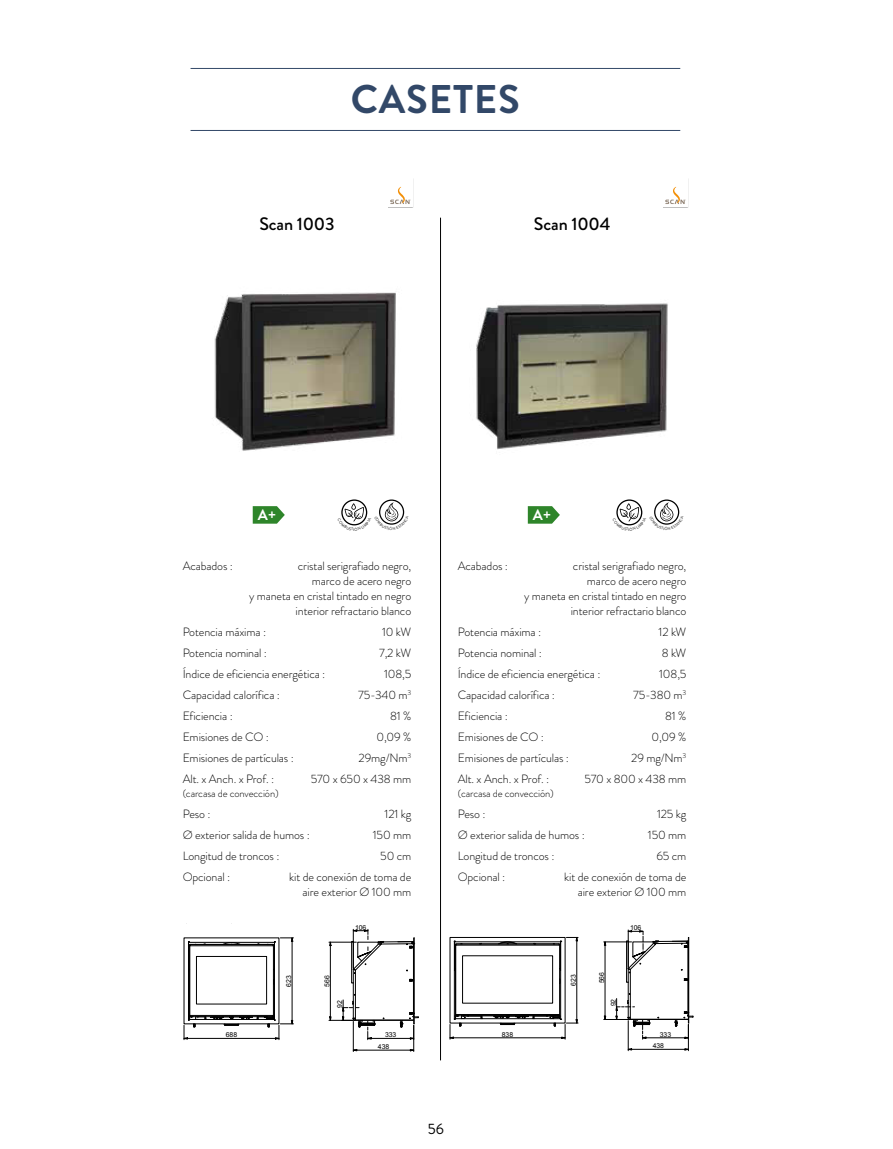
<style>
.page{position:relative;width:893px;height:1149px;background:#fff}
.page>*{position:absolute;margin:0;border:0;box-sizing:border-box;transform-origin:0 0}
.t1{font:700 40.05px "Brandon Grotesque";letter-spacing:.02em;color:#324868}
.t2{font:500 18px "Brandon Grotesque";letter-spacing:-.01em;color:#000}
.t3{font:700 15.15px "Brandon Grotesque";color:#fff}
.t4{font:15px "Brandon Grotesque";color:#000}
.t5{font:300 12px/15px "Brandon Grotesque";letter-spacing:-.01em;color:#000;text-align:right}
.t6{font:300 10.5px "Brandon Grotesque";letter-spacing:-.01em;color:#000}
.t7{font:6.9px "Arial";letter-spacing:-.01em;color:#000}
.t8{font:6.75px/11.6px "Arial";letter-spacing:-.01em;color:#000}
</style>
<div class="page">
<hr style="left:191px;top:130px;width:489px;height:1px;background:#324868">
<hr style="left:191px;top:68px;width:489px;height:1px;background:#324868">
<hr style="left:440px;top:217px;width:1px;height:843px;background:#000">
<div style="left:388px;top:178px;width:26px;height:30px;background:#000;opacity:.37"></div>
<div style="left:388px;top:178px;width:25px;height:29px;background:#fff"></div>
<svg style="left:390px;top:187px;width:21px;height:17px"></svg>
<div style="left:663px;top:178px;width:26px;height:30px;background:#000;opacity:.37"></div>
<div style="left:663px;top:178px;width:25px;height:29px;background:#fff"></div>
<svg style="left:665px;top:187px;width:21px;height:17px"></svg>
<svg style="left:183px;top:937px;width:110px;height:102px"></svg>
<svg style="left:329px;top:929px;width:90px;height:122px"></svg>
<svg style="left:449px;top:936px;width:129px;height:102px"></svg>
<hr style="left:628px;top:929px;width:1px;height:38px;background:#000">
<svg style="left:604px;top:930px;width:90px;height:120px"></svg>
<hr style="left:628px;top:1020px;width:1px;height:30px;background:#000">
<svg style="left:528px;top:506px;width:32px;height:17px"></svg>
<svg style="left:253px;top:506px;width:32px;height:17px"></svg>
<img style="left:214px;top:292px;width:182px;height:159px">
<img style="left:476px;top:303px;width:192px;height:147px">
<svg style="left:616px;top:499px;width:64px;height:27px"></svg>
<svg style="left:341px;top:499px;width:64px;height:27px"></svg>
<h1 class="t1" style="left:351px;top:76px;width:171px">CASETES</h1>
<h2 class="t2" style="left:259px;top:213px;width:77px">Scan 1003</h2>
<h2 class="t2" style="left:534px;top:213px;width:78px">Scan 1004</h2>
<p class="t3" style="left:258px;top:506px;width:20px">A+</p>
<p class="t3" style="left:533px;top:506px;width:20px">A+</p>
<p class="t5" style="left:183px;top:559px;width:52px">Acabados :</p>
<p class="t5" style="left:249px;top:559px;width:164px">cristal serigrafiado negro,<br>marco de acero negro<br>y maneta en cristal tintado en negro interior refractario blanco</p>
<p class="t5" style="left:183px;top:625px;width:85px">Potencia máxima :</p>
<p class="t5" style="left:382px;top:625px;width:31px">10 kW</p>
<p class="t5" style="left:183px;top:646px;width:86px">Potencia nominal :</p>
<p class="t5" style="left:379px;top:646px;width:34px">7,2 kW</p>
<p class="t5" style="left:183px;top:667px;width:144px">Índice de eficiencia energética :</p>
<p class="t5" style="left:384px;top:667px;width:29px">108,5</p>
<p class="t5" style="left:183px;top:688px;width:99px">Capacidad calorífica :</p>
<p class="t5" style="left:358px;top:688px;width:55px">75-340 m<sup>3</sup></p>
<p class="t5" style="left:183px;top:709px;width:52px">Eficiencia :</p>
<p class="t5" style="left:390px;top:709px;width:23px">81 %</p>
<p class="t5" style="left:183px;top:730px;width:88px">Emisiones de CO :</p>
<p class="t5" style="left:377px;top:730px;width:36px">0,09 %</p>
<p class="t5" style="left:183px;top:751px;width:113px">Emisiones de partículas :</p>
<p class="t5" style="left:359px;top:751px;width:54px">29mg/Nm<sup>3</sup></p>
<p class="t5" style="left:183px;top:772px;width:93px">Alt. x Anch. x Prof. :</p>
<p class="t5" style="left:311px;top:772px;width:102px">570 x 650 x 438 mm</p>
<p class="t6" style="left:183px;top:787px;width:97px">(carcasa de convección)</p>
<p class="t5" style="left:183px;top:806px;width:29px">Peso :</p>
<p class="t5" style="left:385px;top:806px;width:28px">121 kg</p>
<p class="t5" style="left:183px;top:827px;width:129px">Ø exterior salida de humos :</p>
<p class="t5" style="left:373px;top:827px;width:40px">150 mm</p>
<p class="t5" style="left:183px;top:848px;width:98px">Longitud de troncos :</p>
<p class="t5" style="left:380px;top:848px;width:33px">50 cm</p>
<p class="t5" style="left:183px;top:869px;width:49px">Opcional :</p>
<p class="t5" style="left:289px;top:869px;width:124px">kit de conexión de toma de aire exterior Ø 100 mm</p>
<p class="t5" style="left:458px;top:559px;width:52px">Acabados :</p>
<p class="t5" style="left:524px;top:559px;width:164px">cristal serigrafiado negro,<br>marco de acero negro<br>y maneta en cristal tintado en negro interior refractario blanco</p>
<p class="t5" style="left:458px;top:625px;width:85px">Potencia máxima :</p>
<p class="t5" style="left:659px;top:625px;width:29px">12 kW</p>
<p class="t5" style="left:458px;top:646px;width:86px">Potencia nominal :</p>
<p class="t5" style="left:662px;top:646px;width:26px">8 kW</p>
<p class="t5" style="left:458px;top:667px;width:144px">Índice de eficiencia energética :</p>
<p class="t5" style="left:659px;top:667px;width:29px">108,5</p>
<p class="t5" style="left:458px;top:688px;width:99px">Capacidad calorífica :</p>
<p class="t5" style="left:633px;top:688px;width:55px">75-380 m<sup>3</sup></p>
<p class="t5" style="left:458px;top:709px;width:52px">Eficiencia :</p>
<p class="t5" style="left:665px;top:709px;width:23px">81 %</p>
<p class="t5" style="left:458px;top:730px;width:88px">Emisiones de CO :</p>
<p class="t5" style="left:652px;top:730px;width:36px">0,09 %</p>
<p class="t5" style="left:458px;top:751px;width:113px">Emisiones de partículas :</p>
<p class="t5" style="left:631px;top:751px;width:57px">29 mg/Nm<sup>3</sup></p>
<p class="t5" style="left:458px;top:772px;width:93px">Alt. x Anch. x Prof. :</p>
<p class="t5" style="left:584px;top:772px;width:103px">570 x 800 x 438 mm</p>
<p class="t6" style="left:458px;top:787px;width:97px">(carcasa de convección)</p>
<p class="t5" style="left:458px;top:806px;width:29px">Peso :</p>
<p class="t5" style="left:657px;top:806px;width:31px">125 kg</p>
<p class="t5" style="left:458px;top:827px;width:129px">Ø exterior salida de humos :</p>
<p class="t5" style="left:648px;top:827px;width:40px">150 mm</p>
<p class="t5" style="left:458px;top:848px;width:98px">Longitud de troncos :</p>
<p class="t5" style="left:656px;top:848px;width:31px">65 cm</p>
<p class="t5" style="left:458px;top:869px;width:49px">Opcional :</p>
<p class="t5" style="left:564px;top:869px;width:124px">kit de conexión de toma de aire exterior Ø 100 mm</p>
<p class="t7" style="left:355px;top:923px;width:13px">106</p>
<p class="t8" style="left:630px;top:921px;width:13px">106</p>
<p class="t7" style="left:285px;top:986px;width:13px;rotate:-90deg">623</p>
<p class="t7" style="left:323px;top:986px;width:13px;rotate:-90deg">566</p>
<p class="t8" style="left:568px;top:985px;width:13px;rotate:-90deg">623</p>
<p class="t8" style="left:596px;top:982px;width:13px;rotate:-90deg">566</p>
<p class="t7" style="left:336px;top:1007px;width:9px;rotate:-90deg">92</p>
<p class="t8" style="left:608px;top:1006px;width:9px;rotate:-90deg">92</p>
<p class="t7" style="left:226px;top:1030px;width:13px">688</p>
<p class="t7" style="left:385px;top:1030px;width:13px">333</p>
<p class="t7" style="left:378px;top:1042px;width:13px">438</p>
<p class="t8" style="left:502px;top:1028px;width:13px">838</p>
<p class="t8" style="left:653px;top:1028px;width:20px;text-indent:7px">333<br>438</p>
<p class="t4" style="left:428px;top:1119px;width:18px">56</p>
</div>
